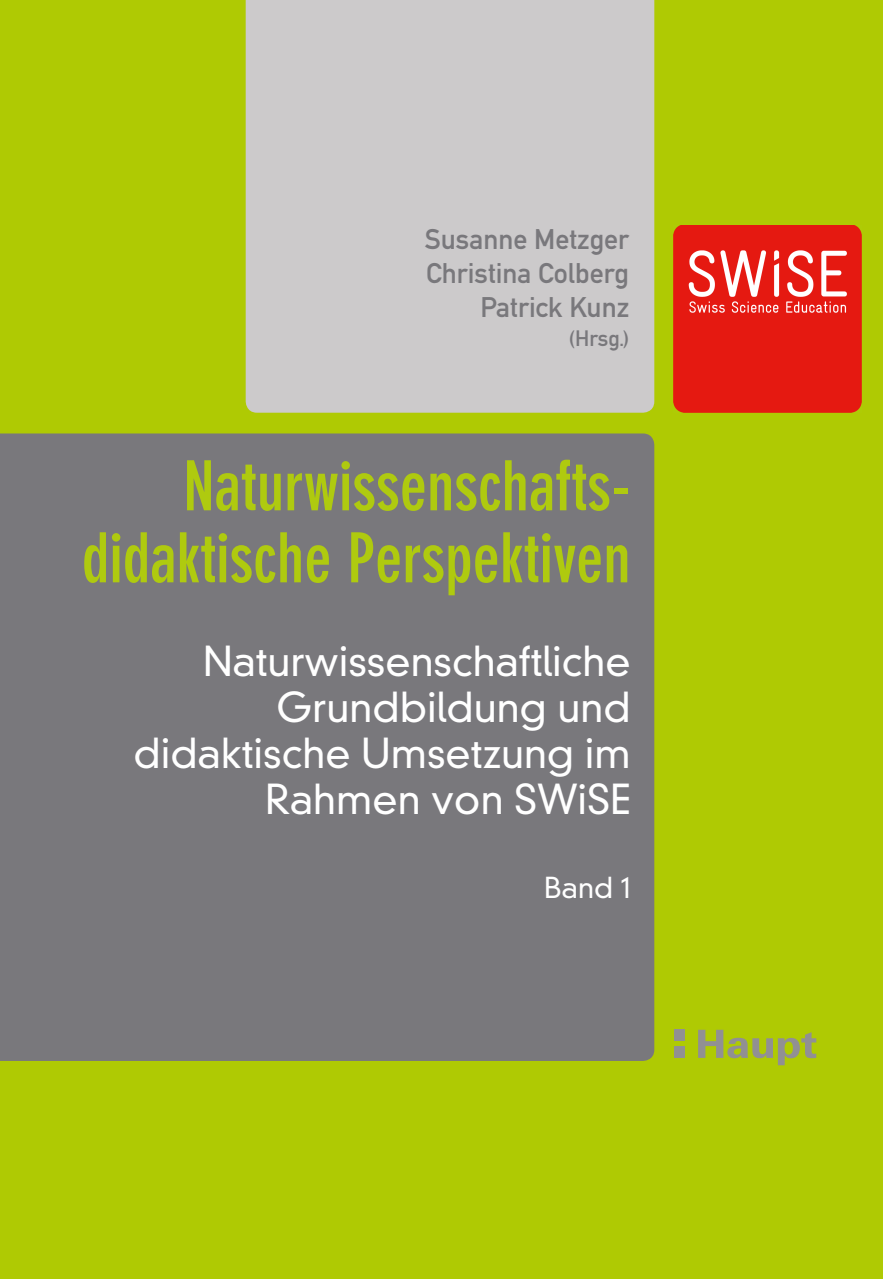
<style>
.page{position:relative;width:883px;height:1279px;background:#fff}
.page>*{position:absolute;margin:0;border:0;box-sizing:border-box;transform-origin:0 0}
.t1{font:700 condensed 68px/72px "DIN Neuzeit Grotesk Std";letter-spacing:-.005em;color:#afca0f;text-align:right}
.t2{font:300 40px/46px "DIN Neuzeit Grotesk Std";color:#fff;text-align:right}
.t3{font:28px/34px "DIN Mittelschrift Std";color:#79787c;text-align:right}
.t4{font:300 28px "DIN Neuzeit Grotesk Std";color:#fff}
.t5{font:22px "DIN Mittelschrift Std";color:#79787c}
</style>
<div class="page">
<div style="left:0;top:0;width:882px;height:1279px;background:#afca03"></div>
<div style="left:3px;top:433px;width:651px;height:628px;background:#79787c"></div>
<div style="left:245px;top:0;width:409px;height:413px;background:#cccacb"></div>
<svg style="left:698px;top:1030px;width:117px;height:35px"></svg>
<div style="left:673px;top:1030px;width:11px;height:11px;background:#919093"></div>
<div style="left:673px;top:1046px;width:11px;height:12px;background:#919093"></div>
<img style="left:673px;top:225px;width:187px;height:187px">
<hr style="left:0;top:433px;width:3px;height:628px;background:#79787c">
<p class="t3" style="left:424px;top:223px;width:206px">Susanne Metzger<br>Christina Colberg<br>Patrick Kunz</p>
<p class="t5" style="left:568px;top:326px;width:62px">(Hrsg.)</p>
<h1 class="t1" style="left:82px;top:451px;width:550px">Naturwissenschafts&shy;didaktische Perspektiven</h1>
<p class="t2" style="left:133px;top:639px;width:498px">Naturwissenschaftliche<br>Grundbildung und didaktische Umsetzung im<br>Rahmen von SWiSE</p>
<p class="t4" style="left:544px;top:871px;width:89px">Band 1</p>
</div>
